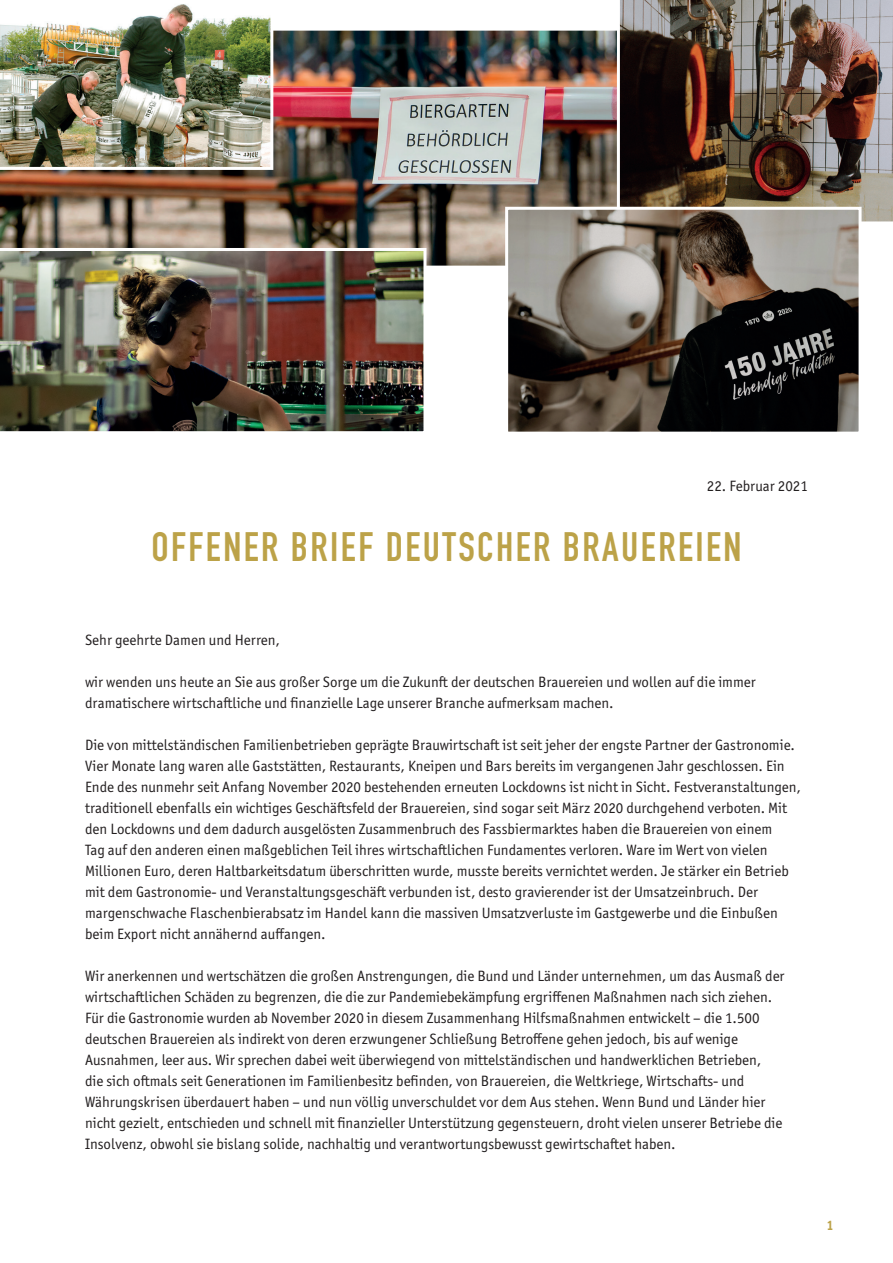
<style>
.page{position:relative;width:893px;height:1263px;background:#fff}
.page>*{position:absolute;margin:0;border:0;box-sizing:border-box;transform-origin:0 0}
.t1{font:700 40.5px "DIN Condensed";letter-spacing:.06em;color:#bca248}
.t2{font:15px/21px "Officina Sans ITC Pro";color:#231f20}
.t3{font:700 13.5px "Officina Ser ITC";color:#bca248}
</style>
<div class="page">
<img style="left:0;top:30px;width:617px;height:236px">
<img style="left:619px;top:0;width:274px;height:222px">
<img style="left:509px;top:211px;width:349px;height:220px">
<div style="left:505px;top:207px;width:357px;height:228px;border:3px solid #fff"></div>
<img style="left:0;top:4px;width:273px;height:166px">
<img style="left:0;top:248px;width:426px;height:184px">
<p class="t2" style="left:707px;top:476px;width:103px">22. Februar 2021</p>
<h1 class="t1" style="left:151px;top:519px;width:592px">OFFENER BRIEF DEUTSCHER BRAUEREIEN</h1>
<p class="t2" style="left:85px;top:629px;width:196px">Sehr geehrte Damen und Herren,</p>
<p class="t2" style="left:85px;top:671px;width:672px">wir wenden uns heute an Sie aus großer Sorge um die Zukunft der deutschen Brauereien und wollen auf die immer dramatischere wirtschaftliche und finanzielle Lage unserer Branche aufmerksam machen.</p>
<p class="t2" style="left:85px;top:734px;width:717px">Die von mittelständischen Familienbetrieben geprägte Brauwirtschaft ist seit jeher der engste Partner der Gastronomie.<br>Vier Monate lang waren alle Gaststätten, Restaurants, Kneipen und Bars bereits im vergangenen Jahr geschlossen. Ein Ende des nunmehr seit Anfang November 2020 bestehenden erneuten Lockdowns ist nicht in Sicht. Festveranstaltungen, traditionell ebenfalls ein wichtiges Geschäftsfeld der Brauereien, sind sogar seit März 2020 durchgehend verboten. Mit den Lockdowns und dem dadurch ausgelösten Zusammenbruch des Fassbiermarktes haben die Brauereien von einem<br>Tag auf den anderen einen maßgeblichen Teil ihres wirtschaftlichen Fundamentes verloren. Ware im Wert von vielen Millionen Euro, deren Haltbarkeitsdatum überschritten wurde, musste bereits vernichtet werden. Je stärker ein Betrieb mit dem Gastronomie- und Veranstaltungsgeschäft verbunden ist, desto gravierender ist der Umsatzeinbruch. Der margenschwache Flaschenbierabsatz im Handel kann die massiven Umsatzverluste im Gastgewerbe und die Einbußen beim Export nicht annähernd auffangen.</p>
<p class="t2" style="left:85px;top:965px;width:701px">Wir anerkennen und wertschätzen die großen Anstrengungen, die Bund und Länder unternehmen, um das Ausmaß der wirtschaftlichen Schäden zu begrenzen, die die zur Pandemiebekämpfung ergriffenen Maßnahmen nach sich ziehen.<br>Für die Gastronomie wurden ab November 2020 in diesem Zusammenhang Hilfsmaßnahmen entwickelt – die 1.500 deutschen Brauereien als indirekt von deren erzwungener Schließung Betroffene gehen jedoch, bis auf wenige Ausnahmen, leer aus. Wir sprechen dabei weit überwiegend von mittelständischen und handwerklichen Betrieben,<br>die sich oftmals seit Generationen im Familienbesitz befinden, von Brauereien, die Weltkriege, Wirtschafts- und Währungskrisen überdauert haben – und nun völlig unverschuldet vor dem Aus stehen. Wenn Bund und Länder hier nicht gezielt, entschieden und schnell mit finanzieller Unterstützung gegensteuern, droht vielen unserer Betriebe die Insolvenz, obwohl sie bislang solide, nachhaltig und verantwortungsbewusst gewirtschaftet haben.</p>
<p class="t3" style="left:827px;top:1217px;width:9px">1</p>
</div>
